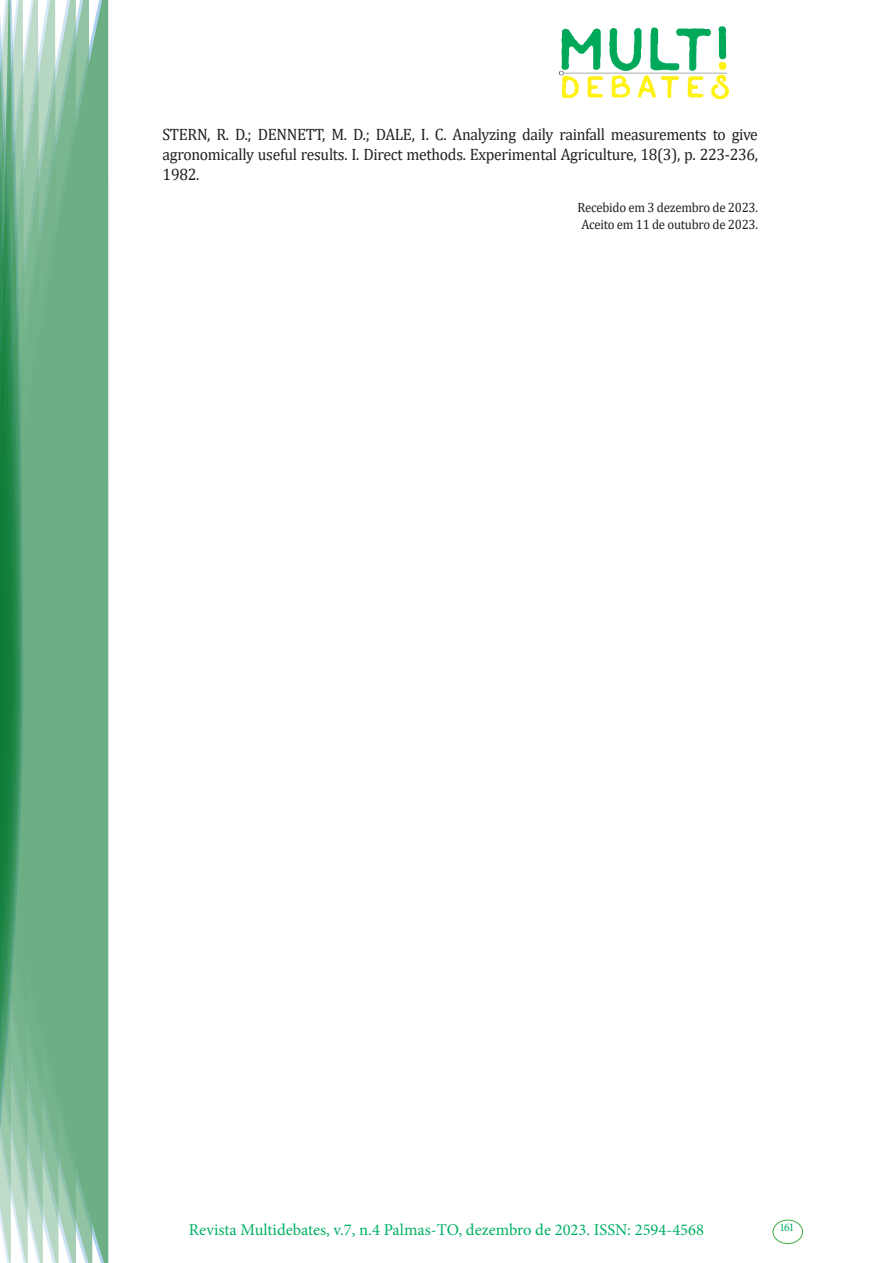
<style>
.page{position:relative;width:893px;height:1263px;background:#fff}
.page>*{position:absolute;margin:0;border:0;box-sizing:border-box;transform-origin:0 0}
.texto{font:16.5px/19.8px "Cambria";letter-spacing:-.02em;color:#231f20;text-align:justify;scale:.95 1}
.t1{font:16.5px "Minion Pro";color:#00b064}
.texto-2{font:13.5px "Cambria";letter-spacing:-.02em;color:#231f20;scale:.95 1}
.t2{font:11.7px "Minion Pro";color:#00b064}
</style>
<div class="page">
<img style="left:559px;top:26px;width:169px;height:72px">
<div style="left:95px;top:0;width:14px;height:1263px;background:#6caf84"></div>
<svg style="left:79px;top:0;width:16px;height:1263px;background:#71b289"></svg>
<svg style="left:62px;top:0;width:17px;height:1263px;background:#75b48c"></svg>
<svg style="left:45px;top:0;width:17px;height:1263px;background:#7cb792"></svg>
<svg style="left:30px;top:0;width:15px;height:1263px;background:#80ba96"></svg>
<svg style="left:0;top:0;width:30px;height:1263px;background:#61a97f"></svg>
<div style="left:772px;top:1219px;width:31px;height:25px;border:1px solid #40ae49;border-radius:50%"></div>
<p class="texto" style="left:163px;top:125px;width:628px">STERN, R. D.; DENNETT, M. D.; DALE, I. C. Analyzing daily rainfall measurements to give agronomically useful results. I. Direct methods. Experimental Agriculture, 18(3), p. 223-236, 1982.</p>
<p class="texto-2" style="left:578px;top:200px;width:191px">Recebido em 3 dezembro de 2023.</p>
<p class="texto-2" style="left:581px;top:216px;width:187px">Aceito em 11 de outubro de 2023.</p>
<p class="t1" style="left:189px;top:1218px;width:517px">Revista Multidebates, v.7, n.4 Palmas-TO, dezembro de 2023. ISSN: 2594-4568</p>
<p class="t2" style="left:779px;top:1219px;width:16px">161</p>
</div>
